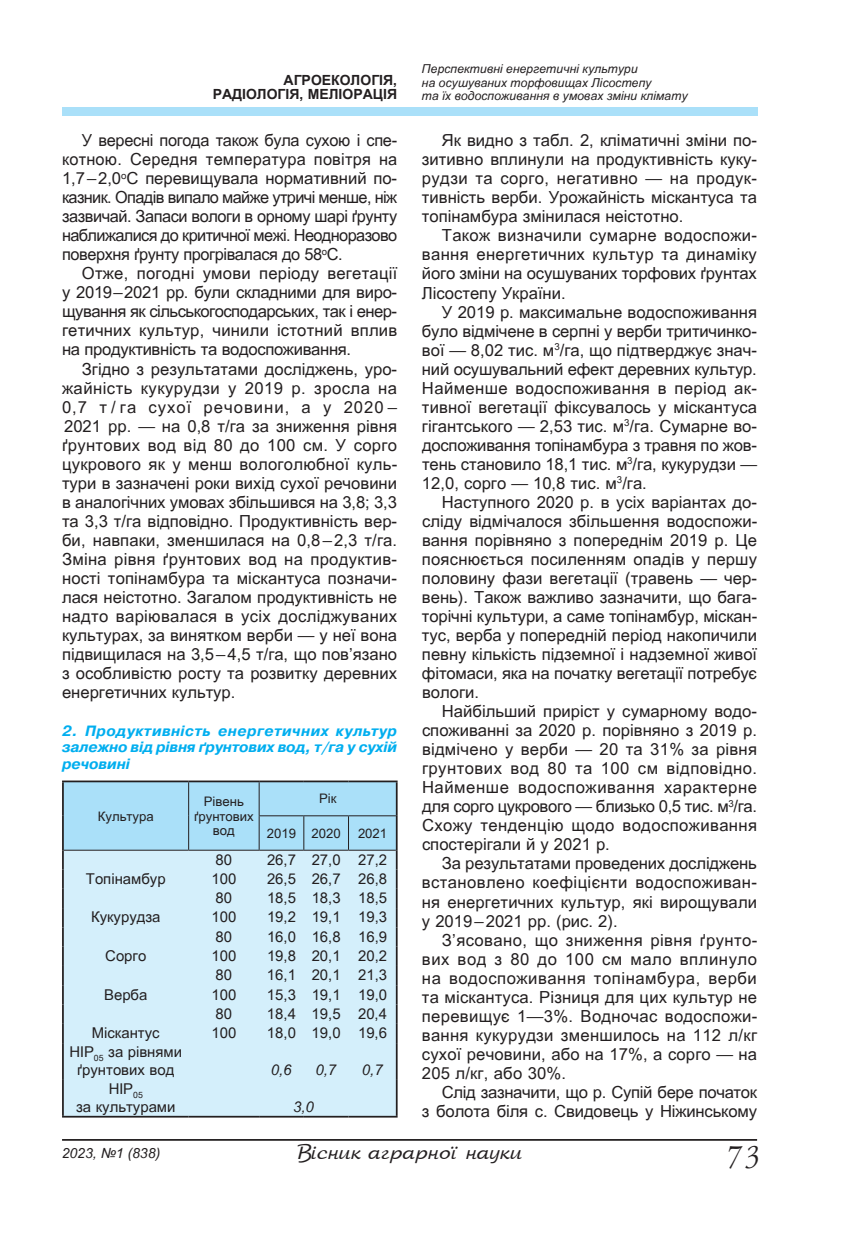
<style>
.page{position:relative;width:844px;height:1241px;background:#fff}
.page>*{position:absolute;margin:0;border:0;box-sizing:border-box;transform-origin:0 0}
.t1{font:italic 31.5px "Lazurski C";color:#231f20}
.t2{font:21px "AS Arbat";color:#231f20}
.t3{font:16.62px/19.1px "Visnyk";color:#231f20;text-align:justify}
.t4{font:16.62px/19.1px "Visnyk";letter-spacing:-.02em;color:#231f20;text-align:right}
.t5{font:14.88px/17.5px "Visnyk";color:#231f20;text-align:center}
.t6{font:italic 700 14.88px/16.4px "Pragmatica C";letter-spacing:-.01em;color:#00aeef;text-align:justify}
.t7{font:italic 14.88px "Visnyk";color:#231f20}
.t8{font:700 14px/14px "Visnyk";color:#231f20;text-align:right}
.t9{font:italic 14px "Visnyk";color:#231f20}
.t10{font:13.12px/14.9px "Visnyk";color:#231f20;text-align:center}
.t11{font:italic 12.25px/13.5px "Visnyk";color:#231f20}
</style>
<div class="page">
<div style="left:62px;top:108px;width:694px;height:8px;background:#aae0f9"></div>
<hr style="left:62px;top:1138px;width:694px;height:2px;background:#231f20">
<div style="left:64px;top:1042px;width:332px;height:73px;background:#d4effb"></div>
<hr style="left:62px;top:780px;width:127px;height:2px;background:#231f20">
<hr style="left:189px;top:780px;width:70px;height:2px;background:#231f20">
<hr style="left:259px;top:780px;width:45px;height:2px;background:#231f20">
<hr style="left:304px;top:780px;width:44px;height:2px;background:#231f20">
<hr style="left:348px;top:780px;width:49px;height:2px;background:#231f20">
<svg style="left:62px;top:781px;width:335px;height:261px;background:#c5e6f5"></svg>
<hr style="left:62px;top:1042px;width:2px;height:37px;background:#231f20">
<hr style="left:396px;top:1042px;width:1px;height:37px;background:#231f20">
<hr style="left:62px;top:1079px;width:2px;height:36px;background:#231f20">
<hr style="left:396px;top:1079px;width:1px;height:36px;background:#231f20">
<hr style="left:62px;top:1115px;width:127px;height:2px;background:#231f20">
<hr style="left:189px;top:1115px;width:70px;height:2px;background:#231f20">
<hr style="left:259px;top:1115px;width:45px;height:2px;background:#231f20">
<hr style="left:304px;top:1115px;width:44px;height:2px;background:#231f20">
<hr style="left:348px;top:1115px;width:49px;height:2px;background:#231f20">
<p class="t8" style="left:213px;top:73px;width:186px">АГРОЕКОЛОГІЯ,<br>РАДІОЛОГІЯ, МЕЛІОРАЦІЯ</p>
<p class="t11" style="left:422px;top:63px;width:267px">Перспективні енергетичні культури<br>на осушуваних торфовищах Лісостепу<br>та їх водоспоживання в умовах зміни клімату</p>
<p class="t3" style="left:62px;top:131px;width:337px;text-indent:20px">У вересні погода також була сухою і спе&shy;котною. Середня температура повітря на 1,7–2,0<sup>о</sup>С перевищувала нормативний по&shy;казник. Опадів випало майже утричі менше, ніж зазвичай. Запаси вологи в орному шарі ґрунту наближалися до критичної межі. Неодноразово поверхня ґрунту прогрівалася до 58<sup>о</sup>С.</p>
<p class="t3" style="left:62px;top:264px;width:337px;text-indent:20px">Отже, погодні умови періоду вегетації у 2019–2021 рр. були складними для виро&shy;щування як сільськогосподарських, так і енер&shy;гетичних культур, чинили істотний вплив на продуктивність та водоспоживання.</p>
<p class="t3" style="left:62px;top:359px;width:336px;text-indent:20px">Згідно з результатами досліджень, уро&shy;жайність кукурудзи у 2019 р. зросла на 0,7 т / га сухої речовини, а у 2020 – 2021 рр. — на 0,8 т/га за зниження рівня ґрунтових вод від 80 до 100 см. У сорго цукрового як у менш вологолюбної куль&shy;тури в зазначені роки вихід сухої речовини в аналогічних умовах збільшився на 3,8; 3,3 та 3,3 т/га відповідно. Продуктивність вер&shy;би, навпаки, зменшилася на 0,8–2,3 т/га.<br>Зміна рівня ґрунтових вод на продуктив&shy;ності топінамбура та міскантуса позначи&shy;лася неістотно. Загалом продуктивність не надто варіювалася в усіх досліджуваних культурах, за винятком верби — у неї вона підвищилася на 3,5–4,5 т/га, що пов’язано з особливістю росту та розвитку деревних енергетичних культур.</p>
<p class="t6" style="left:62px;top:722px;width:336px">2. Продуктивність енергетичних культур залежно від рівня ґрунтових вод, т/га у сухій речовині</p>
<p class="t10" style="left:98px;top:808px;width:57px">Культура</p>
<p class="t10" style="left:194px;top:793px;width:61px">Рівень ґрунтових вод</p>
<p class="t10" style="left:319px;top:791px;width:19px">Рік</p>
<p class="t10" style="left:267px;top:825px;width:75px">2019 2020</p>
<p class="t10" style="left:358px;top:825px;width:31px">2021</p>
<p class="t5" style="left:86px;top:869px;width:81px">Топінамбур</p>
<p class="t5" style="left:91px;top:908px;width:71px">Кукурудза</p>
<p class="t5" style="left:105px;top:946px;width:42px">Сорго</p>
<p class="t5" style="left:104px;top:985px;width:45px">Верба</p>
<p class="t5" style="left:92px;top:1023px;width:69px">Міскантус</p>
<p class="t5" style="left:69px;top:1043px;width:114px">НІ Р<sub>05</sub> за рівнями ґрунтових вод</p>
<p class="t5" style="left:76px;top:1080px;width:101px">НІР<sub>05<br></sub>за культурами</p>
<p class="t5" style="left:215px;top:850px;width:18px">80</p>
<p class="t5" style="left:267px;top:850px;width:122px">26,7 27,0 27,2</p>
<p class="t5" style="left:211px;top:869px;width:26px">100</p>
<p class="t5" style="left:267px;top:869px;width:122px">26,5 26,7 26,8</p>
<p class="t5" style="left:215px;top:889px;width:18px">80</p>
<p class="t5" style="left:267px;top:889px;width:122px">18,5 18,3 18,5</p>
<p class="t5" style="left:211px;top:908px;width:26px">100</p>
<p class="t5" style="left:267px;top:908px;width:122px">19,2 19,1 19,3</p>
<p class="t5" style="left:215px;top:927px;width:18px">80</p>
<p class="t5" style="left:267px;top:927px;width:122px">16,0 16,8 16,9</p>
<p class="t5" style="left:211px;top:946px;width:26px">100</p>
<p class="t5" style="left:267px;top:946px;width:122px">19,8 20,1 20,2</p>
<p class="t5" style="left:215px;top:966px;width:18px">80</p>
<p class="t5" style="left:267px;top:966px;width:122px">16,1 20,1 21,3</p>
<p class="t5" style="left:211px;top:985px;width:26px">100</p>
<p class="t5" style="left:267px;top:985px;width:122px">15,3 19,1 19,0</p>
<p class="t5" style="left:215px;top:1004px;width:18px">80</p>
<p class="t5" style="left:267px;top:1004px;width:122px">18,4 19,5 20,4</p>
<p class="t5" style="left:211px;top:1023px;width:26px">100</p>
<p class="t5" style="left:267px;top:1023px;width:122px">18,0 19,0 19,6</p>
<p class="t7" style="left:271px;top:1061px;width:22px">0,6</p>
<p class="t7" style="left:316px;top:1061px;width:22px">0,7</p>
<p class="t7" style="left:362px;top:1061px;width:22px">0,7</p>
<p class="t7" style="left:293px;top:1098px;width:22px">3,0</p>
<p class="t3" style="left:422px;top:131px;width:336px;text-indent:20px">Як видно з табл. 2, кліматичні зміни по&shy;зитивно вплинули на продуктивність куку&shy;рудзи та сорго, негативно — на продук&shy;тивність верби. Урожайність міскантуса та топінамбура змінилася неістотно.</p>
<p class="t3" style="left:422px;top:226px;width:336px;text-indent:20px">Також визначили сумарне водоспожи&shy;вання енергетичних культур та динаміку його зміни на осушуваних торфових ґрунтах Лісостепу України.</p>
<p class="t3" style="left:422px;top:302px;width:336px;text-indent:20px">У 2019 р. максимальне водоспоживання було відмічене в серпні у верби тритичинко&shy;вої — 8,02 тис. м<sup>3</sup>/га, що підтверджує знач&shy;ний осушувальний ефект деревних культур.<br>Найменше водоспоживання в період ак&shy;тивної вегетації фіксувалось у міскантуса гігантського — 2,53 тис. м<sup>3</sup>/га. Сумарне во&shy;доспоживання топінамбура з травня по жов&shy;тень становило 18,1 тис. м<sup>3</sup>/га, кукурудзи — 12,0, сорго — 10,8 тис. м<sup>3</sup>/га.</p>
<p class="t3" style="left:422px;top:492px;width:337px;text-indent:20px">Наступного 2020 р. в усіх варіантах до&shy;сліду відмічалося збільшення водоспожи&shy;вання порівняно з попереднім 2019 р. Це пояснюється посиленням опадів у першу половину фази вегетації (травень — чер&shy;вень). Також важливо зазначити, що бага&shy;торічні культури, а саме топінамбур, міскан&shy;тус, верба у попередній період накопичили певну кількість підземної і надземної живої фітомаси, яка на початку вегетації потребує вологи.</p>
<p class="t3" style="left:422px;top:701px;width:337px;text-indent:20px">Найбільший приріст у сумарному водо&shy;споживанні за 2020 р. порівняно з 2019 р. відмічено у верби — 20 та 31% за рівня грунтових вод 80 та 100 см відповідно.<br>Найменше водоспоживання характерне для сорго цукрового — близько 0,5 тис. м<sup>3</sup>/га.<br>Схожу тенденцію щодо водоспоживання спостерігали й у 2021 р.</p>
<p class="t3" style="left:422px;top:853px;width:336px;text-indent:20px">За результатами проведених досліджень встановлено коефіцієнти водоспоживан&shy;ня енергетичних культур, які вирощували у 2019–2021 рр. (рис. 2).</p>
<p class="t3" style="left:422px;top:930px;width:337px;text-indent:20px">З’ясовано, що зниження рівня ґрунто&shy;вих вод з 80 до 100 см мало вплинуло на водоспоживання топінамбура, верби та міскантуса. Різниця для цих культур не перевищує 1—3%. Водночас водоспожи&shy;вання кукурудзи зменшилось на 112 л/кг сухої речовини, або на 17%, а сорго — на 205 л/кг, або 30%.</p>
<p class="t4" style="left:422px;top:1082px;width:336px">Слід зазначити, що р. Супій бере початок<br>з болота біля с. Свидовець у Ніжинському</p>
<p class="t9" style="left:62px;top:1145px;width:100px">2023, №1 (838)</p>
<p class="t2" style="left:297px;top:1138px;width:226px">Вісник аграрної науки</p>
<h1 class="t1" style="left:723px;top:1136px;width:35px">73</h1>
</div>
